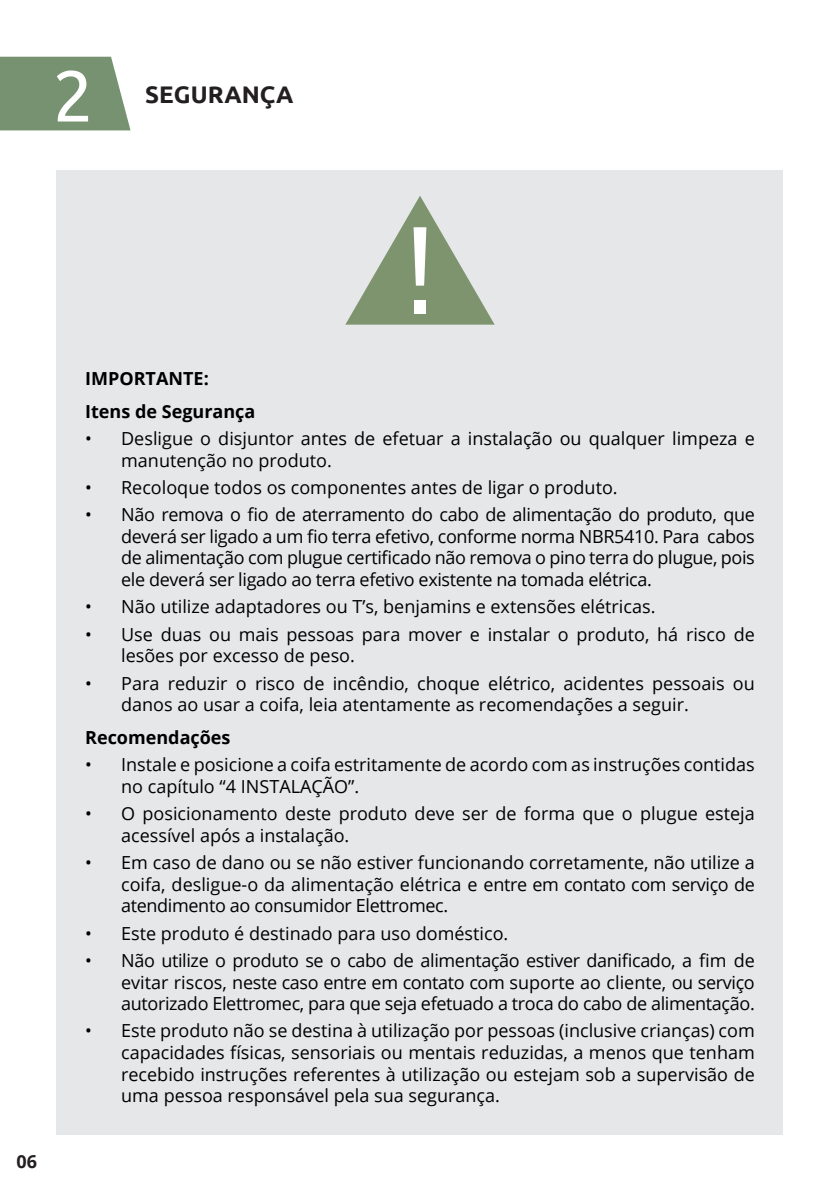
<style>
.page{position:relative;width:840px;height:1191px;background:#fff}
.page>*{position:absolute;margin:0;border:0;box-sizing:border-box;transform-origin:0 0}
.titulo_numerador{font:72px "Ubuntu";color:#fff}
.titulo{font:700 24px "Ubuntu";color:#231f20}
.t1{font:18px/21.6px "Open Sans";color:#000}
.titulo_texto{font:700 18px "Open Sans";color:#000}
.t2{font:700 18px "Open Sans";color:#231f20}
</style>
<div class="page">
<svg style="left:0;top:57px;width:130px;height:73px;background:#7f9979"></svg>
<div style="left:57px;top:170px;width:725px;height:964px;background:#e6e7e9"></div>
<svg style="left:345px;top:196px;width:149px;height:129px"></svg>
<div style="left:414px;top:300px;width:11px;height:13px;background:#fff"></div>
<p class="titulo_numerador" style="left:53px;top:52px;width:42px">2</p>
<p class="titulo" style="left:145px;top:80px;width:150px">SEGURANÇA</p>
<p class="t2" style="left:16px;top:1149px;width:22px">06</p>
<p class="titulo_texto" style="left:85px;top:365px;width:125px">IMPORTANTE:</p>
<p class="titulo_texto" style="left:85px;top:398px;width:172px">Itens de Segurança</p>
<p class="t1" style="left:121px;top:427px;width:634px;text-indent:-36px">• Desligue o disjuntor antes de efetuar a instalação ou qualquer limpeza e manutenção no produto.</p>
<p class="t1" style="left:85px;top:476px;width:533px">• Recoloque todos os componentes antes de ligar o produto.</p>
<p class="t1" style="left:121px;top:503px;width:634px;text-align:justify;text-indent:-36px">• Não remova o fio de aterramento do cabo de alimentação do produto, que deverá ser ligado a um fio terra efetivo, conforme norma NBR5410. Para cabos de alimentação com plugue certificado não remova o pino terra do plugue, pois ele deverá ser ligado ao terra efetivo existente na tomada elétrica.</p>
<p class="t1" style="left:85px;top:595px;width:571px">• Não utilize adaptadores ou T’s, benjamins e extensões elétricas.</p>
<p class="t1" style="left:121px;top:623px;width:634px;text-indent:-36px">• Use duas ou mais pessoas para mover e instalar o produto, há risco de lesões por excesso de peso.</p>
<p class="t1" style="left:121px;top:671px;width:634px;text-indent:-36px">• Para reduzir o risco de incêndio, choque elétrico, acidentes pessoais ou danos ao usar a coifa, leia atentamente as recomendações a seguir.</p>
<p class="titulo_texto" style="left:85px;top:725px;width:147px">Recomendações</p>
<p class="t1" style="left:121px;top:753px;width:634px;text-indent:-36px">• Instale e posicione a coifa estritamente de acordo com as instruções contidas no capítulo “4 INSTALAÇÃO”.</p>
<p class="t1" style="left:121px;top:802px;width:635px;text-indent:-36px">• O posicionamento deste produto deve ser de forma que o plugue esteja acessível após a instalação.</p>
<p class="t1" style="left:121px;top:851px;width:634px;text-align:justify;text-indent:-36px">• Em caso de dano ou se não estiver funcionando corretamente, não utilize a coifa, desligue-o da alimentação elétrica e entre em contato com serviço de atendimento ao consumidor Elettromec.</p>
<p class="t1" style="left:85px;top:922px;width:424px">• Este produto é destinado para uso doméstico.</p>
<p class="t1" style="left:121px;top:949px;width:634px;text-align:justify;text-indent:-36px">• Não utilize o produto se o cabo de alimentação estiver danificado, a fim de evitar riscos, neste caso entre em contato com suporte ao cliente, ou serviço autorizado Elettromec, para que seja efetuado a troca do cabo de alimentação.</p>
<p class="t1" style="left:121px;top:1019px;width:634px;text-align:justify;text-indent:-36px">• Este produto não se destina à utilização por pessoas (inclusive crianças) com capacidades físicas, sensoriais ou mentais reduzidas, a menos que tenham recebido instruções referentes à utilização ou estejam sob a supervisão de uma pessoa responsável pela sua segurança.</p>
</div>
